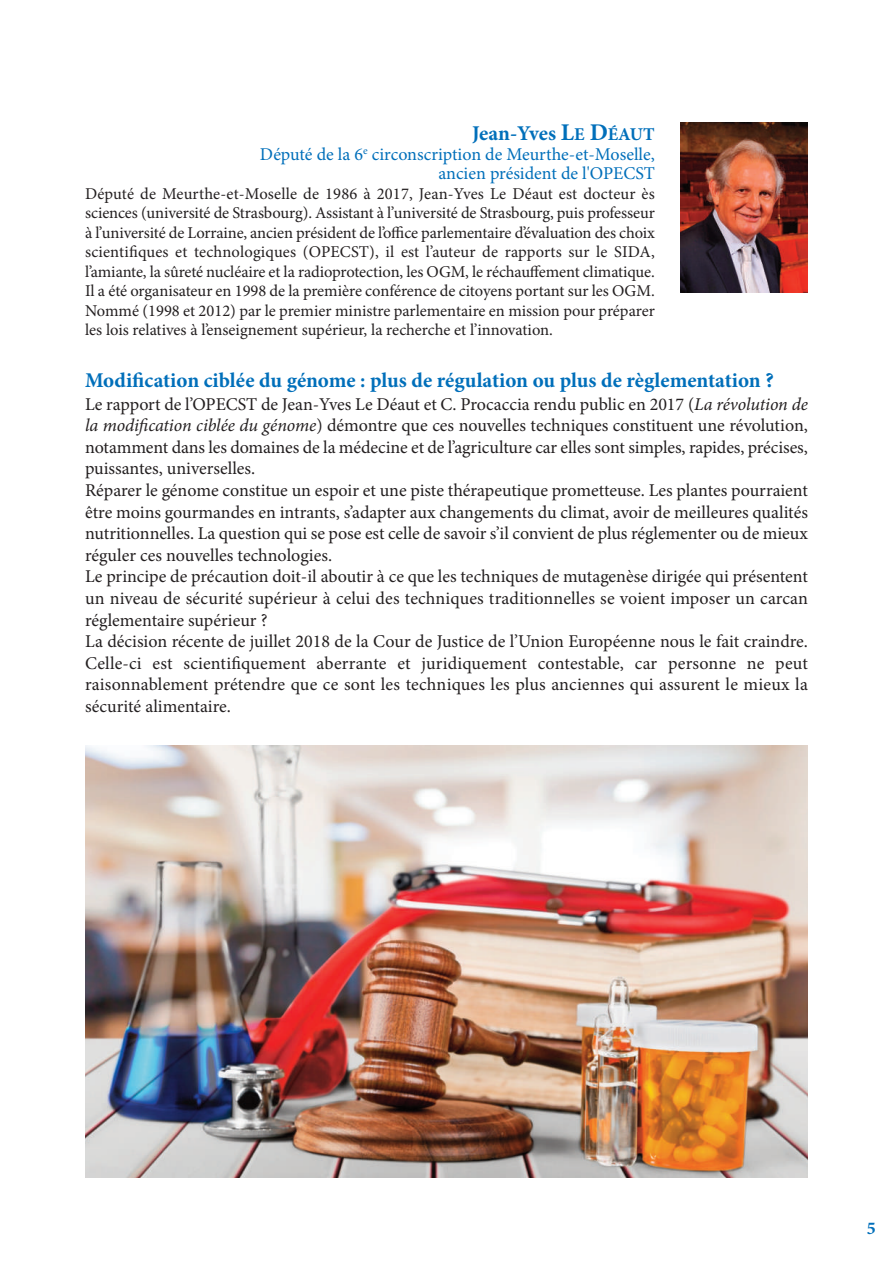
<style>
.page{position:relative;width:893px;height:1263px;background:#fff}
.page>*{position:absolute;margin:0;border:0;box-sizing:border-box;transform-origin:0 0}
.t1{font:700 21px "Minion Pro";color:#006fba}
.t2{font:18px/21.6px "Minion Pro";color:#231f20}
.t3{font:18px/19.5px "Minion Pro";color:#006fba;text-align:right}
.t4{font:700 18px "Minion Pro";color:#006fba}
.t5{font:16.5px/19.5px "Minion Pro";color:#231f20;text-align:justify}
.s1{font-size:24px}
.s2{font-size:18px}
.s3{font-style:italic}
</style>
<div class="page">
<img style="left:680px;top:123px;width:128px;height:170px">
<img style="left:85px;top:746px;width:723px;height:432px">
<p class="t1" style="left:472px;top:125px;width:184px">Jean-Yves <span class="s1">l</span><span class="s2">e</span> <span class="s1">D</span><span class="s2">éaut</span></p>
<p class="t3" style="left:260px;top:146px;width:396px">Député de la 6<sup>e</sup> circonscription de Meurthe-et-Moselle, ancien président de l'OPECST</p>
<p class="t5" style="left:85px;top:185px;width:571px">Député de Meurthe-et-Moselle de 1986 à 2017, Jean-Yves Le Déaut est docteur ès sciences (université de Strasbourg). Assistant à l’université de Strasbourg, puis professeur à l’université de Lorraine, ancien président de l’office parlementaire d’évaluation des choix scientifiques et technologiques (OPECST), il est l’auteur de rapports sur le SIDA, l’amiante, la sûreté nucléaire et la radioprotection, les OGM, le réchauffement climatique.<br>Il a été organisateur en 1998 de la première conférence de citoyens portant sur les OGM.<br>Nommé (1998 et 2012) par le premier ministre parlementaire en mission pour préparer les lois relatives à l’enseignement supérieur, la recherche et l’innovation.</p>
<p class="t1" style="left:85px;top:372px;width:690px">Modification ciblée du génome : plus de régulation ou plus de règlementation ?</p>
<p class="t2" style="left:85px;top:395px;width:724px">Le rapport de l’OPECST de Jean-Yves Le Déaut et C. Procaccia rendu public en 2017 (<span class="s3">La révolution de la modification ciblée du génome</span>) démontre que ces nouvelles techniques constituent une révolution, notamment dans les domaines de la médecine et de l’agriculture car elles sont simples, rapides, précises, puissantes, universelles.<br>Réparer le génome constitue un espoir et une piste thérapeutique prometteuse. Les plantes pourraient être moins gourmandes en intrants, s’adapter aux changements du climat, avoir de meilleures qualités nutritionnelles. La question qui se pose est celle de savoir s’il convient de plus réglementer ou de mieux réguler ces nouvelles technologies.<br>Le principe de précaution doit-il aboutir à ce que les techniques de mutagenèse dirigée qui présentent un niveau de sécurité supérieur à celui des techniques traditionnelles se voient imposer un carcan réglementaire supérieur ?<br>La décision récente de juillet 2018 de la Cour de Justice de l’Union Européenne nous le fait craindre.<br>Celle-ci est scientifiquement aberrante et juridiquement contestable, car personne ne peut raisonnablement prétendre que ce sont les techniques les plus anciennes qui assurent le mieux la sécurité alimentaire.</p>
<p class="t4" style="left:867px;top:1221px;width:10px">5</p>
</div>
